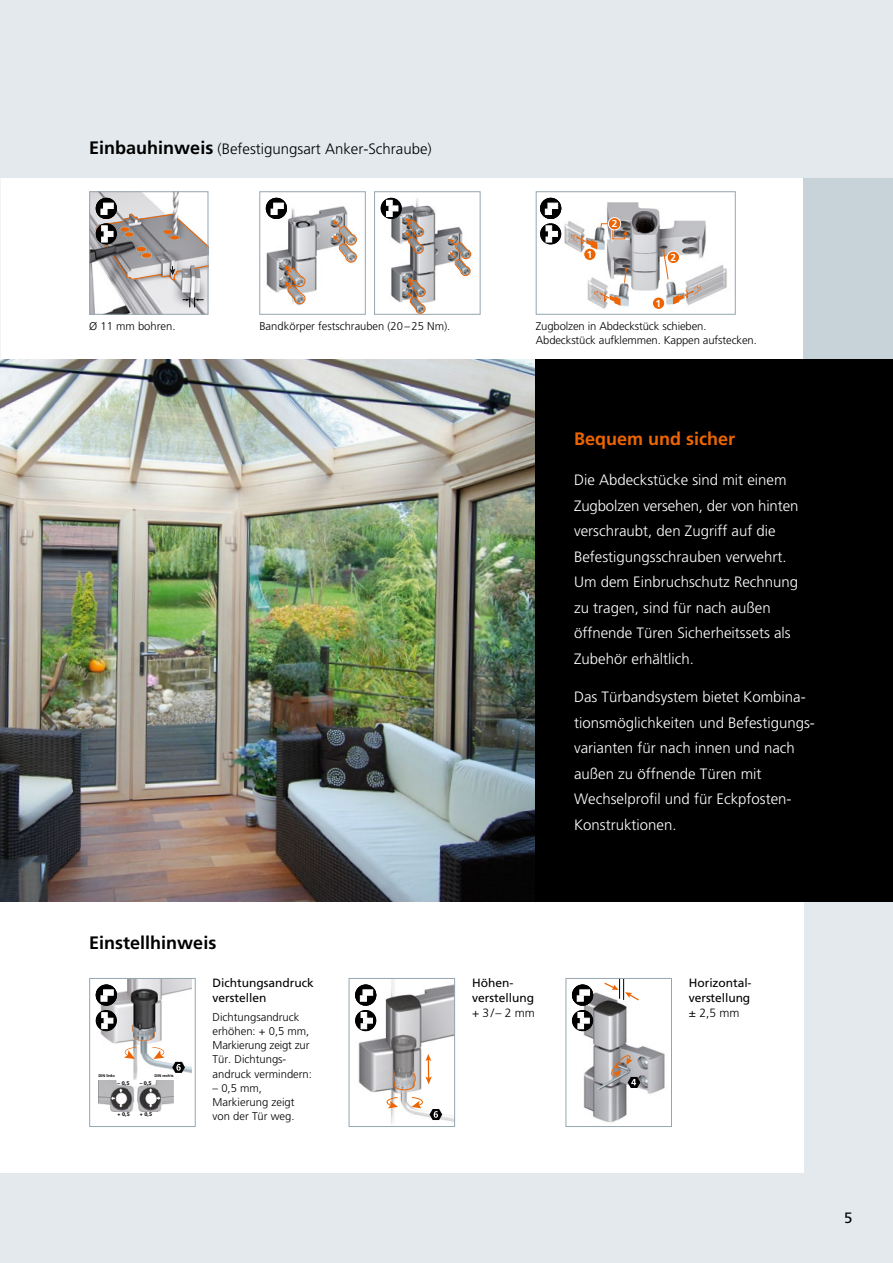
<style>
.page{position:relative;width:893px;height:1263px;background:#e3e9ec}
.page>*{position:absolute;margin:0;border:0;box-sizing:border-box;transform-origin:0 0}
.t1{font:700 18px "Frutiger LT Pro";color:#000}
.t2{font:700 18px "Frutiger LT Pro";color:#ec6502}
.t3{font:300 15px/25.5px "Frutiger LT Pro";color:#fff}
.t4{font:300 15px "Frutiger LT Pro";color:#000}
.t5{font:15px "Frutiger LT Pro";color:#000}
.t6{font:12px/15px "Frutiger LT Pro";color:#000}
.t7{font:300 12px "Frutiger LT Pro";color:#000}
.t8{font:300 11.25px/14.2px "Frutiger LT Pro";color:#000}
.t9{font:700 10.05px "Frutiger";color:#fff}
.t10{font:900 5.25px "Frutiger";color:#1b181c}
.t11{font:700 3.9px "Frutiger";color:#000}
.s1{font-weight:700;font-size:18px}
</style>
<div class="page">
<div style="left:0;top:179px;width:804px;height:180px;background:#fff"></div>
<div style="left:0;top:721px;width:804px;height:451px;background:#fff"></div>
<img style="left:0;top:359px;width:536px;height:542px">
<div style="left:536px;top:359px;width:357px;height:542px;background:#000"></div>
<div style="left:804px;top:179px;width:89px;height:180px;background:#c8d3d9"></div>
<img style="left:91px;top:193px;width:115px;height:120px">
<svg style="left:183px;top:298px;width:20px;height:9px"></svg>
<div style="left:89px;top:191px;width:119px;height:124px;border:1px solid #95a6b0"></div>
<svg style="left:96px;top:198px;width:21px;height:21px"></svg>
<div style="left:96px;top:198px;width:21px;height:21px;border:1px solid #000;border-radius:50%"></div>
<div style="left:103px;top:203px;width:10px;height:6px;background:#fff;border:1px solid #fff"></div>
<svg style="left:96px;top:209px;width:112px;height:71px;background:#aba4a2"></svg>
<img style="left:389px;top:197px;width:83px;height:106px">
<svg style="left:405px;top:218px;width:66px;height:95px"></svg>
<div style="left:374px;top:191px;width:106px;height:124px;border:1px solid #95a6b0"></div>
<img style="left:265px;top:204px;width:93px;height:101px">
<svg style="left:284px;top:220px;width:73px;height:84px"></svg>
<div style="left:259px;top:191px;width:107px;height:124px;border:1px solid #95a6b0"></div>
<svg style="left:266px;top:198px;width:21px;height:21px"></svg>
<div style="left:266px;top:198px;width:21px;height:21px;border:1px solid #000;border-radius:50%"></div>
<div style="left:274px;top:203px;width:9px;height:6px;background:#fff;border:1px solid #fff"></div>
<svg style="left:271px;top:209px;width:6px;height:6px"></svg>
<svg style="left:381px;top:198px;width:21px;height:21px"></svg>
<div style="left:389px;top:206px;width:9px;height:5px;background:#fff"></div>
<svg style="left:386px;top:211px;width:6px;height:6px"></svg>
<svg style="left:386px;top:200px;width:6px;height:5px"></svg>
<img style="left:564px;top:202px;width:163px;height:107px">
<svg style="left:595px;top:290px;width:25px;height:16px"></svg>
<svg style="left:673px;top:286px;width:27px;height:18px"></svg>
<div style="left:652px;top:297px;width:13px;height:12px;background:#ec6502;border-radius:50%"></div>
<div style="left:652px;top:297px;width:13px;height:13px;border:1px solid #fff;border-radius:50%"></div>
<div style="left:667px;top:251px;width:12px;height:13px;background:#ec6502;border-radius:50%"></div>
<div style="left:667px;top:251px;width:13px;height:13px;border:1px solid #fff;border-radius:50%"></div>
<svg style="left:662px;top:248px;width:7px;height:32px"></svg>
<svg style="left:624px;top:267px;width:3px;height:16px"></svg>
<svg style="left:571px;top:223px;width:57px;height:26px"></svg>
<div style="left:584px;top:248px;width:12px;height:12px;background:#ec6502;border-radius:50%"></div>
<div style="left:583px;top:248px;width:13px;height:13px;border:1px solid #fff;border-radius:50%"></div>
<div style="left:608px;top:218px;width:13px;height:12px;background:#ec6502;border-radius:50%"></div>
<div style="left:608px;top:217px;width:13px;height:13px;border:1px solid #fff;border-radius:50%"></div>
<div style="left:536px;top:191px;width:200px;height:124px;border:1px solid #95a6b0"></div>
<svg style="left:540px;top:198px;width:21px;height:21px"></svg>
<div style="left:540px;top:198px;width:21px;height:21px;border:1px solid #000;border-radius:50%"></div>
<div style="left:548px;top:203px;width:10px;height:6px;background:#fff;border:1px solid #fff"></div>
<svg style="left:545px;top:209px;width:6px;height:6px"></svg>
<svg style="left:540px;top:223px;width:21px;height:21px"></svg>
<div style="left:548px;top:231px;width:9px;height:6px;background:#fff"></div>
<svg style="left:546px;top:237px;width:6px;height:5px"></svg>
<svg style="left:546px;top:226px;width:6px;height:5px"></svg>
<img style="left:98px;top:1080px;width:76px;height:31px">
<img style="left:95px;top:980px;width:97px;height:99px">
<svg style="left:132px;top:1024px;width:24px;height:17px"></svg>
<svg style="left:124px;top:1047px;width:12px;height:12px"></svg>
<svg style="left:152px;top:1047px;width:12px;height:12px"></svg>
<svg style="left:111px;top:1088px;width:12px;height:19px"></svg>
<svg style="left:149px;top:1088px;width:11px;height:19px"></svg>
<div style="left:89px;top:978px;width:107px;height:149px;border:1px solid #95a6b0"></div>
<svg style="left:96px;top:984px;width:21px;height:22px"></svg>
<div style="left:96px;top:984px;width:21px;height:22px;border:1px solid #000;border-radius:50%"></div>
<div style="left:103px;top:990px;width:10px;height:5px;background:#fff"></div>
<svg style="left:101px;top:996px;width:6px;height:5px"></svg>
<svg style="left:96px;top:1010px;width:21px;height:21px"></svg>
<svg style="left:107px;top:1018px;width:6px;height:5px"></svg>
<svg style="left:102px;top:1012px;width:5px;height:17px"></svg>
<svg style="left:172px;top:1062px;width:13px;height:11px"></svg>
<img style="left:355px;top:980px;width:98px;height:145px">
<div style="left:349px;top:978px;width:106px;height:149px;border:1px solid #95a6b0"></div>
<svg style="left:355px;top:984px;width:21px;height:22px"></svg>
<div style="left:355px;top:984px;width:21px;height:22px;border:1px solid #000;border-radius:50%"></div>
<div style="left:363px;top:990px;width:10px;height:5px;background:#fff"></div>
<svg style="left:360px;top:996px;width:7px;height:5px"></svg>
<svg style="left:355px;top:1010px;width:21px;height:21px"></svg>
<div style="left:363px;top:1018px;width:10px;height:5px;background:#fff;border:1px solid #fff"></div>
<svg style="left:361px;top:1024px;width:6px;height:5px"></svg>
<svg style="left:361px;top:1012px;width:6px;height:6px"></svg>
<svg style="left:386px;top:1054px;width:56px;height:66px"></svg>
<img style="left:578px;top:990px;width:87px;height:133px">
<svg style="left:603px;top:980px;width:37px;height:22px"></svg>
<div style="left:566px;top:978px;width:106px;height:149px;border:1px solid #95a6b0"></div>
<svg style="left:572px;top:984px;width:21px;height:22px"></svg>
<div style="left:572px;top:984px;width:21px;height:22px;border:1px solid #000;border-radius:50%"></div>
<div style="left:580px;top:990px;width:10px;height:5px;background:#fff"></div>
<svg style="left:577px;top:996px;width:6px;height:5px"></svg>
<svg style="left:572px;top:1010px;width:21px;height:21px"></svg>
<svg style="left:580px;top:1018px;width:9px;height:5px"></svg>
<svg style="left:578px;top:1024px;width:6px;height:5px"></svg>
<svg style="left:578px;top:1012px;width:6px;height:6px"></svg>
<svg style="left:610px;top:1053px;width:30px;height:35px"></svg>
<p class="t4" style="left:89px;top:140px;width:344px"><span class="s1">Einbauhinweis</span> (Befestigungsart Anker-Schraube)</p>
<p class="t8" style="left:89px;top:319px;width:88px">Ø 11 mm bohren.</p>
<p class="t8" style="left:259px;top:319px;width:192px">Bandkörper festschrauben (20–25 Nm).</p>
<p class="t9" style="left:587px;top:249px;width:7px">1</p>
<p class="t9" style="left:612px;top:218px;width:7px">2</p>
<p class="t9" style="left:671px;top:252px;width:7px">2</p>
<p class="t9" style="left:655px;top:297px;width:7px">1</p>
<p class="t8" style="left:536px;top:319px;width:223px">Zugbolzen in Abdeckstück schieben.<br>Abdeckstück aufklemmen. Kappen aufstecken.</p>
<p class="t2" style="left:574px;top:428px;width:163px">Bequem und sicher</p>
<p class="t3" style="left:574px;top:467px;width:226px">Die Abdeckstücke sind mit einem<br>Zugbolzen versehen, der von hinten verschraubt, den Zugriff auf die<br>Befestigungsschrauben verwehrt.<br>Um dem Einbruchschutz Rechnung zu tragen, sind für nach außen öffnende Türen Sicherheitssets als<br>Zubehör erhältlich.</p>
<p class="t3" style="left:574px;top:684px;width:241px">Das Türbandsystem bietet Kombina&shy;tionsmöglichkeiten und Befestigungs&shy;varianten für nach innen und nach außen zu öffnende Türen mit<br>Wechselprofil und für Eckpfosten-<br>Konstruktionen.</p>
<p class="t1" style="left:89px;top:932px;width:129px">Einstellhinweis</p>
<p class="t11" style="left:98px;top:1073px;width:18px">DIN links</p>
<p class="t11" style="left:155px;top:1073px;width:21px">DIN rechts</p>
<p class="t10" style="left:118px;top:1079px;width:13px">– 0,5</p>
<p class="t10" style="left:118px;top:1111px;width:14px">+ 0,5</p>
<p class="t10" style="left:140px;top:1079px;width:13px">– 0,5</p>
<p class="t10" style="left:140px;top:1111px;width:14px">+ 0,5</p>
<p class="t6" style="left:213px;top:975px;width:103px">Dichtungsandruck verstellen</p>
<p class="t8" style="left:213px;top:1010px;width:101px">Dichtungsandruck erhöhen: + 0,5 mm,<br>Markierung zeigt zur<br>Tür. Dichtungs&shy;andruck vermindern:</p>
<p class="t8" style="left:213px;top:1081px;width:83px">– 0,5 mm,<br>Markierung zeigt von der Tür weg.</p>
<p class="t6" style="left:472px;top:975px;width:64px">Höhen&shy;verstellung</p>
<p class="t7" style="left:472px;top:1006px;width:64px">+ 3/– 2 mm</p>
<p class="t6" style="left:689px;top:975px;width:64px">Horizontal&shy;verstellung</p>
<p class="t7" style="left:689px;top:1006px;width:52px">± 2,5 mm</p>
<p class="t5" style="left:844px;top:1209px;width:10px">5</p>
</div>
